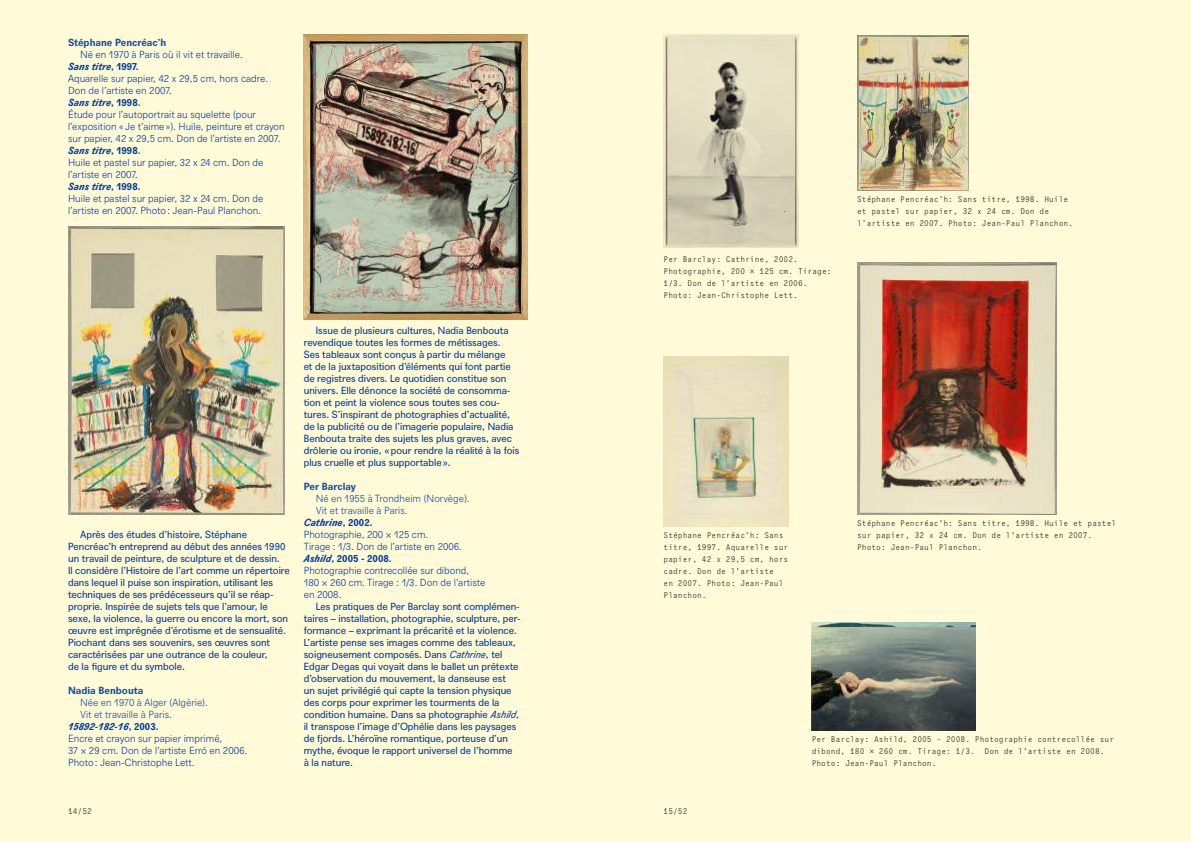
<style>
.page{position:relative;width:1191px;height:842px;background:#fff}
.page>*{position:absolute;margin:0;border:0;box-sizing:border-box;transform-origin:0 0}
.t1{font:10px/12px "Agipo";color:#003ca0}
.t2{font:300 10px/12px "Agipo";color:#003ca0}
.t3{font:300 10px "Agipo";color:#154ba3}
.t4{font:700 10px "Agipo";color:#154ba3}
.t5{font:italic 700 10px "Agipo";color:#003ca0}
.t6{font:700 10px "Agipo";color:#003ca0}
.t7{font:8px/12px "Agipo Mono";color:#241f1f}
.s1{font-weight:700;font-style:italic}
.s2{font-weight:700}
.s3{font-style:normal}
.s4{font-style:italic}
</style>
<div class="page">
<img style="left:0;top:0;width:1191px;height:842px">
<p class="t4" style="left:68px;top:35px;width:100px">Stéphane Pencréac’h</p>
<p class="t2" style="left:68px;top:48px;width:218px;text-indent:12px">Né en 1970 à Paris où il vit et travaille.<br><span class="s1">Sans titre</span><span class="s2">, 1997.<br></span>Aquarelle sur papier, 42 x 29,5 cm, hors cadre.<br>Don de l’artiste en 2007.<br><span class="s1">Sans titre</span><span class="s2">, 1998.<br></span>Étude pour l’autoportrait au squelette (pour l’exposition «Je t’aime»). Huile, peinture et crayon sur papier, 42 x 29,5 cm. Don de l’artiste en 2007.<br><span class="s1">Sans titre</span><span class="s2">, 1998.<br></span>Huile et pastel sur papier, 32 x 24 cm. Don de l’artiste en 2007.<br><span class="s1">Sans titre</span><span class="s2">, 1998.<br></span>Huile et pastel sur papier, 32 x 24 cm. Don de l’artiste en 2007. Photo: Jean-Paul Planchon.</p>
<p class="t1" style="left:68px;top:528px;width:223px;text-indent:12px">Après des études d’histoire, Stéphane Pencréac’h entreprend au début des années 1990 un travail de peinture, de sculpture et de dessin.<br>Il considère l’Histoire de l’art comme un répertoire dans lequel il puise son inspiration, utilisant les techniques de ses prédécesseurs qu’il se réap&shy;proprie. Inspirée de sujets tels que l’amour, le sexe, la violence, la guerre ou encore la mort, son œuvre est imprégnée d’érotisme et de sensualité.<br>Piochant dans ses souvenirs, ses œuvres sont caractérisées par une outrance de la couleur,<br>de la figure et du symbole.</p>
<p class="t4" style="left:68px;top:683px;width:77px">Nadia Benbouta</p>
<p class="t3" style="left:80px;top:695px;width:129px">Née en 1970 à Alger (Algérie).</p>
<p class="t3" style="left:80px;top:707px;width:93px">Vit et travaille à Paris.</p>
<p class="t5" style="left:68px;top:719px;width:92px">15892-182-16<span class="s3">, 2003.</span></p>
<p class="t2" style="left:68px;top:732px;width:156px">Encre et crayon sur papier imprimé,</p>
<p class="t2" style="left:68px;top:744px;width:181px">37 × 29 cm. Don de l’artiste Erró en 2006.</p>
<p class="t2" style="left:68px;top:756px;width:128px">Photo: Jean-Christophe Lett.</p>
<p class="t1" style="left:304px;top:324px;width:217px;text-indent:12px">Issue de plusieurs cultures, Nadia Benbouta revendique toutes les formes de métissages.<br>Ses tableaux sont conçus à partir du mélange<br>et de la juxtaposition d’éléments qui font partie de registres divers. Le quotidien constitue son univers. Elle dénonce la société de consomma&shy;tion et peint la violence sous toutes ses cou&shy;tures. S’inspirant de photographies d’actualité, de la publicité ou de l’imagerie populaire, Nadia Benbouta traite des sujets les plus graves, avec drôlerie ou ironie, «pour rendre la réalité à la fois plus cruelle et plus supportable».</p>
<p class="t4" style="left:304px;top:479px;width:54px">Per Barclay</p>
<p class="t3" style="left:316px;top:491px;width:155px">Né en 1955 à Trondheim (Norvège).</p>
<p class="t3" style="left:316px;top:503px;width:93px">Vit et travaille à Paris.</p>
<p class="t5" style="left:304px;top:515px;width:70px">Cathrine<span class="s3">, 2002.</span></p>
<p class="t2" style="left:304px;top:528px;width:126px">Photographie, 200 × 125 cm.</p>
<p class="t2" style="left:304px;top:540px;width:160px">Tirage : 1/3. Don de l’artiste en 2006.</p>
<p class="t6" style="left:304px;top:551px;width:89px"><span class="s4">Ashild</span>, 2005 - 2008.</p>
<p class="t2" style="left:304px;top:564px;width:167px">Photographie contrecollée sur dibond,</p>
<p class="t2" style="left:304px;top:576px;width:183px">180 × 260 cm. Tirage : 1/3. Don de l’artiste</p>
<p class="t2" style="left:304px;top:588px;width:39px">en 2008.</p>
<p class="t1" style="left:304px;top:600px;width:218px;text-indent:12px">Les pratiques de Per Barclay sont complémen&shy;taires – installation, photographie, sculpture, per&shy;formance – exprimant la précarité et la violence.<br>L’artiste pense ses images comme des tableaux, soigneusement composés. Dans <span class="s4">Cathrine</span>, tel Edgar Degas qui voyait dans le ballet un prétexte d’observation du mouvement, la danseuse est<br>un sujet privilégié qui capte la tension physique des corps pour exprimer les tourments de la condition humaine. Dans sa photographie <span class="s4">Ashild</span>, il transpose l’image d’Ophélie dans les paysages de fjords. L’héroïne romantique, porteuse d’un mythe, évoque le rapport universel de l’homme<br>à la nature.</p>
<p class="t7" style="left:663px;top:253px;width:170px">Per Barclay: Cathrine, 2002.<br>Photographie, 200 × 125 cm. Tirage:<br>1/3. Don de l’artiste en 2006.<br>Photo: Jean-Christophe Lett.</p>
<p class="t7" style="left:857px;top:193px;width:218px">Stéphane Pencréac’h: Sans titre, 1998. Huile et pastel sur papier, 32 x 24 cm. Don de l’artiste en 2007. Photo: Jean-Paul Planchon.</p>
<p class="t7" style="left:663px;top:529px;width:126px">Stéphane Pencréac’h: Sans titre, 1997. Aquarelle sur papier, 42 x 29,5 cm, hors cadre. Don de l’artiste<br>en 2007. Photo: Jean-Paul<br>Planchon.</p>
<p class="t7" style="left:857px;top:517px;width:261px">Stéphane Pencréac’h: Sans titre, 1998. Huile et pastel sur papier, 32 x 24 cm. Don de l’artiste en 2007.<br>Photo: Jean-Paul Planchon.</p>
<p class="t7" style="left:811px;top:733px;width:304px">Per Barclay: Ashild, 2005 - 2008. Photographie contrecollée sur dibond, 180 × 260 cm. Tirage: 1/3. Don de l’artiste en 2008.<br>Photo: Jean-Paul Planchon.</p>
<p class="t7" style="left:68px;top:805px;width:26px">14/52</p>
<p class="t7" style="left:663px;top:805px;width:25px">15/52</p>
</div>
